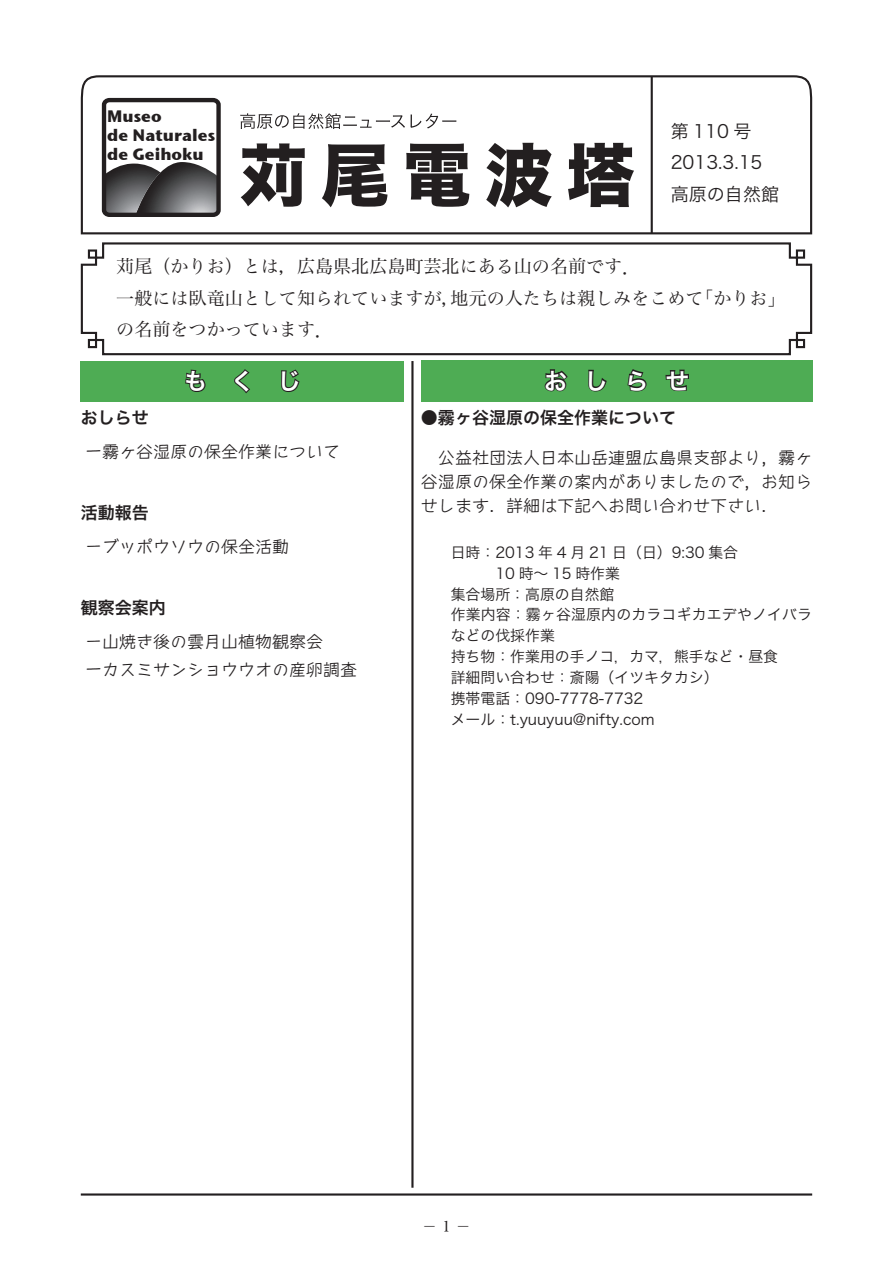
<style>
.page{position:relative;width:893px;height:1263px;background:#fff}
.page>*{position:absolute;margin:0;border:0;box-sizing:border-box;transform-origin:0 0}
.t1{font:23.4px "Hira Kaku Pro W6";color:#fff}
.t2{font:18px/31.7px "Hira Min Pro W3";color:#231f20}
.t3{font:18px/31.7px "Hira Kaku Pro W3";color:#231f20}
.t4{font:500 16.95px/23.9px "September";color:#231f20}
.t5{font:16.95px "Hira Kaku Pro W6";color:#231f20}
.t6{font:16.5px/18.9px "Stone Sans ITCTT Bold";color:#231f20}
.t7{font:14.85px/20.9px "Hira Kaku Pro W3";color:#231f20}
.t8{font:14.85px "Hira Min Pro W3";color:#231f20}
</style>
<div class="page">
<svg style="left:80px;top:242px;width:733px;height:114px"></svg>
<div style="left:81px;top:361px;width:323px;height:41px;background:#4eac54"></div>
<svg style="left:185px;top:369px;width:21px;height:23px"></svg>
<div style="left:421px;top:360px;width:391px;height:42px;background:#4eac54"></div>
<svg style="left:664px;top:340px;width:26px;height:52px"></svg>
<hr style="left:81px;top:1193px;width:731px;height:2px;background:#231f20">
<svg style="left:80px;top:75px;width:733px;height:160px"></svg>
<hr style="left:651px;top:76px;width:2px;height:157px;background:#231f20">
<svg style="left:240px;top:113px;width:216px;height:16px"></svg>
<svg style="left:107px;top:162px;width:109px;height:50px;background:#676769"></svg>
<div style="left:102px;top:98px;width:119px;height:119px;border:4px solid #231f20;border-radius:5px"></div>
<svg style="left:232px;top:143px;width:73px;height:251px"></svg>
<svg style="left:322px;top:144px;width:65px;height:63px"></svg>
<svg style="left:406px;top:143px;width:63px;height:64px"></svg>
<svg style="left:486px;top:143px;width:162px;height:249px"></svg>
<hr style="left:411px;top:361px;width:3px;height:827px;background:#231f20">
<p class="t6" style="left:107px;top:107px;width:109px">Museo<br>de Naturales de Geihoku</p>
<p class="t3" style="left:671px;top:114px;width:110px">第 110 号<br>2013.3.15高原の自然館</p>
<p class="t2" style="left:116px;top:249px;width:671px">苅尾（かりお）とは，広島県北広島町芸北にある山の名前です．<br>一般には臥竜山として知られていますが，地元の人たちは親しみをこめて「かりお」の名前をつかっています．</p>
<h1 class="t1" style="left:184px;top:360px;width:118px">も　く　じ</h1>
<h1 class="t1" style="left:544px;top:359px;width:146px">おしらせ</h1>
<p class="t5" style="left:81px;top:402px;width:70px">おしらせ</p>
<p class="t4" style="left:85px;top:439px;width:257px">ー霧ヶ谷湿原の保全作業について</p>
<p class="t5" style="left:81px;top:497px;width:70px">活動報告</p>
<p class="t4" style="left:85px;top:534px;width:206px">−ブッポウソウの保全活動</p>
<p class="t5" style="left:81px;top:592px;width:87px">観察会案内</p>
<p class="t4" style="left:85px;top:628px;width:274px;line-height:28px">−山焼き後の雲月山植物観察会<br>ーカスミサンショウウオの産卵調査</p>
<p class="t5" style="left:421px;top:402px;width:257px">●霧ヶ谷湿原の保全作業について</p>
<p class="t4" style="left:421px;top:446px;width:393px;text-align:justify;text-indent:17px">公益社団法人日本山岳連盟広島県支部より，霧ヶ谷湿原の保全作業の案内がありましたので，お知らせします．詳細は下記へお問い合わせ下さい．</p>
<p class="t7" style="left:451px;top:541px;width:363px">日時：2013 年 4 月 21 日（日）9:30 集合<br>　　　10 時〜 15 時作業<br>集合場所：高原の自然館<br>作業内容：霧ヶ谷湿原内のカラコギカエデやノイバラなどの伐採作業<br>持ち物：作業用の手ノコ，カマ，熊手など・昼食<br>詳細問い合わせ：斎陽（イツキタカシ）<br>携帯電話：090-7778-7732<br>メール：t.yuuyuu@nifty.com</p>
<p class="t8" style="left:422px;top:1214px;width:50px">－ 1 －</p>
</div>
